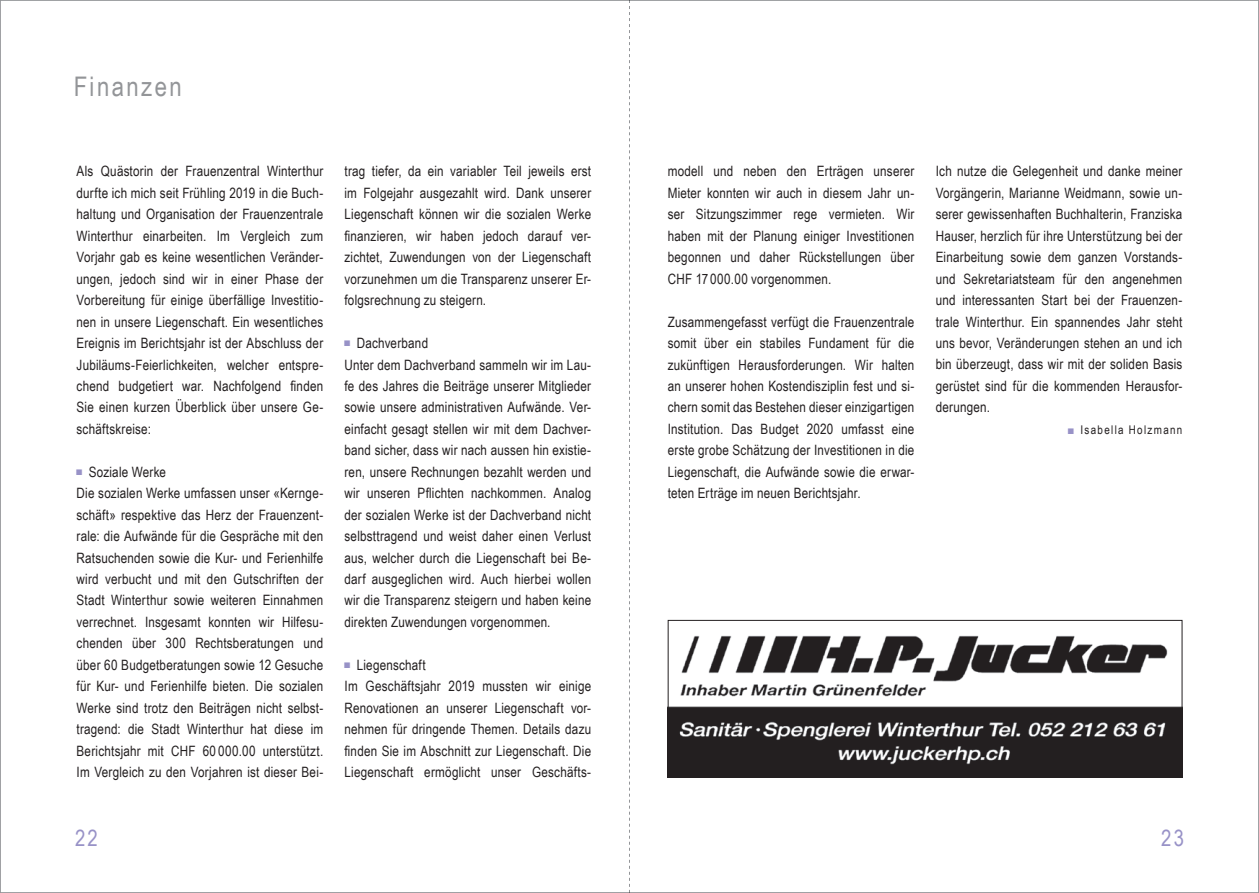
<style>
.page{position:relative;width:1259px;height:893px;background:#fff}
.page>*{position:absolute;margin:0;border:0;box-sizing:border-box;transform-origin:0 0}
.t1{font:27px "Arial Narrow";letter-spacing:.09em;color:#939598}
.t2{font:22.5px "Arial Narrow";color:#9892c7}
.t3{font:14.25px/21.5px "Arial Narrow";letter-spacing:.015em;color:#231f20;text-align:justify}
.t4{font:12px "Arial Narrow";letter-spacing:.11em;color:#231f20}
.s1{color:#9892c7}
</style>
<div class="page">
<img style="left:670px;top:635px;width:510px;height:140px">
<div style="left:668px;top:620px;width:514px;height:157px;border:1px solid #231f20"></div>
<svg style="left:629px;top:0;width:1px;height:893px"></svg>
<h1 class="t1" style="left:74px;top:67px;width:110px">Finanzen</h1>
<p class="t3" style="left:77px;top:160px;width:248px">Als Quästorin der Frauenzentral Winterthur durfte ich mich seit Frühling 2019 in die Buch&shy;haltung und Organisation der Frauenzentrale Winterthur einarbeiten. Im Vergleich zum Vorjahr gab es keine wesentlichen Veränder&shy;ungen, jedoch sind wir in einer Phase der Vorbereitung für einige überfällige Investitio&shy;nen in unsere Liegenschaft. Ein wesentliches Ereignis im Berichtsjahr ist der Abschluss der Jubiläums-Feierlichkeiten, welcher entspre&shy;chend budgetiert war. Nachfolgend finden Sie einen kurzen Überblick über unsere Ge&shy;schäftskreise:</p>
<p class="t3" style="left:77px;top:460px;width:248px;text-align:left"><sup>■</sup> Soziale Werke<br>Die sozialen Werke umfassen unser «Kernge&shy;schäft» respektive das Herz der Frauenzent&shy;rale: die Aufwände für die Gespräche mit den Ratsuchenden sowie die Kur- und Ferienhilfe wird verbucht und mit den Gutschriften der Stadt Winterthur sowie weiteren Einnahmen verrechnet. Insgesamt konnten wir Hilfesu&shy;chenden über 300 Rechtsberatungen und über 60 Budgetberatungen sowie 12 Gesuche für Kur- und Ferienhilfe bieten. Die sozialen Werke sind trotz den Beiträgen nicht selbst&shy;tragend: die Stadt Winterthur hat diese im Berichtsjahr mit CHF 60 000.00 unterstützt.<br>Im Vergleich zu den Vorjahren ist dieser Bei-</p>
<p class="t3" style="left:344px;top:160px;width:248px">trag tiefer, da ein variabler Teil jeweils erst im Folgejahr ausgezahlt wird. Dank unserer Liegenschaft können wir die sozialen Werke finanzieren, wir haben jedoch darauf ver&shy;zichtet, Zuwendungen von der Liegenschaft vorzunehmen um die Transparenz unserer Er&shy;folgsrechnung zu steigern.</p>
<p class="t3" style="left:344px;top:332px;width:248px;text-align:left"><sup>■</sup> Dachverband<br>Unter dem Dachverband sammeln wir im Lau&shy;fe des Jahres die Beiträge unserer Mitglieder sowie unsere administrativen Aufwände. Ver&shy;einfacht gesagt stellen wir mit dem Dachver&shy;band sicher, dass wir nach aussen hin existie&shy;ren, unsere Rechnungen bezahlt werden und wir unseren Pflichten nachkommen. Analog der sozialen Werke ist der Dachverband nicht selbsttragend und weist daher einen Verlust aus, welcher durch die Liegenschaft bei Be&shy;darf ausgeglichen wird. Auch hierbei wollen wir die Transparenz steigern und haben keine direkten Zuwendungen vorgenommen.</p>
<p class="t3" style="left:344px;top:654px;width:248px;text-align:left"><sup>■</sup> Liegenschaft<br>Im Geschäftsjahr 2019 mussten wir einige Renovationen an unserer Liegenschaft vor&shy;nehmen für dringende Themen. Details dazu finden Sie im Abschnitt zur Liegenschaft. Die Liegenschaft ermöglicht unser Geschäfts-</p>
<p class="t3" style="left:668px;top:160px;width:248px">modell und neben den Erträgen unserer Mieter konnten wir auch in diesem Jahr un&shy;ser Sitzungszimmer rege vermieten. Wir haben mit der Planung einiger Investitionen begonnen und daher Rückstellungen über CHF 17 000.00 vorgenommen.</p>
<p class="t3" style="left:668px;top:310px;width:248px">Zusammengefasst verfügt die Frauenzentrale somit über ein stabiles Fundament für die zukünftigen Herausforderungen. Wir halten an unserer hohen Kostendisziplin fest und si&shy;chern somit das Bestehen dieser einzigartigen Institution. Das Budget 2020 umfasst eine erste grobe Schätzung der Investitionen in die Liegenschaft, die Aufwände sowie die erwar&shy;teten Erträge im neuen Berichtsjahr.</p>
<p class="t3" style="left:935px;top:160px;width:248px">Ich nutze die Gelegenheit und danke meiner Vorgängerin, Marianne Weidmann, sowie un&shy;serer gewissenhaften Buchhalterin, Franziska Hauser, herzlich für ihre Unterstützung bei der Einarbeitung sowie dem ganzen Vorstands&shy;und Sekretariatsteam für den angenehmen und interessanten Start bei der Frauenzen&shy;trale Winterthur. Ein spannendes Jahr steht uns bevor, Veränderungen stehen an und ich bin überzeugt, dass wir mit der soliden Basis gerüstet sind für die kommenden Herausfor&shy;derungen.</p>
<p class="t4" style="left:1068px;top:421px;width:116px"><span class="s1">■</span> Isabella Holzmann</p>
<h2 class="t2" style="left:75px;top:822px;width:24px">22</h2>
<h2 class="t2" style="left:1161px;top:822px;width:24px">23</h2>
</div>
